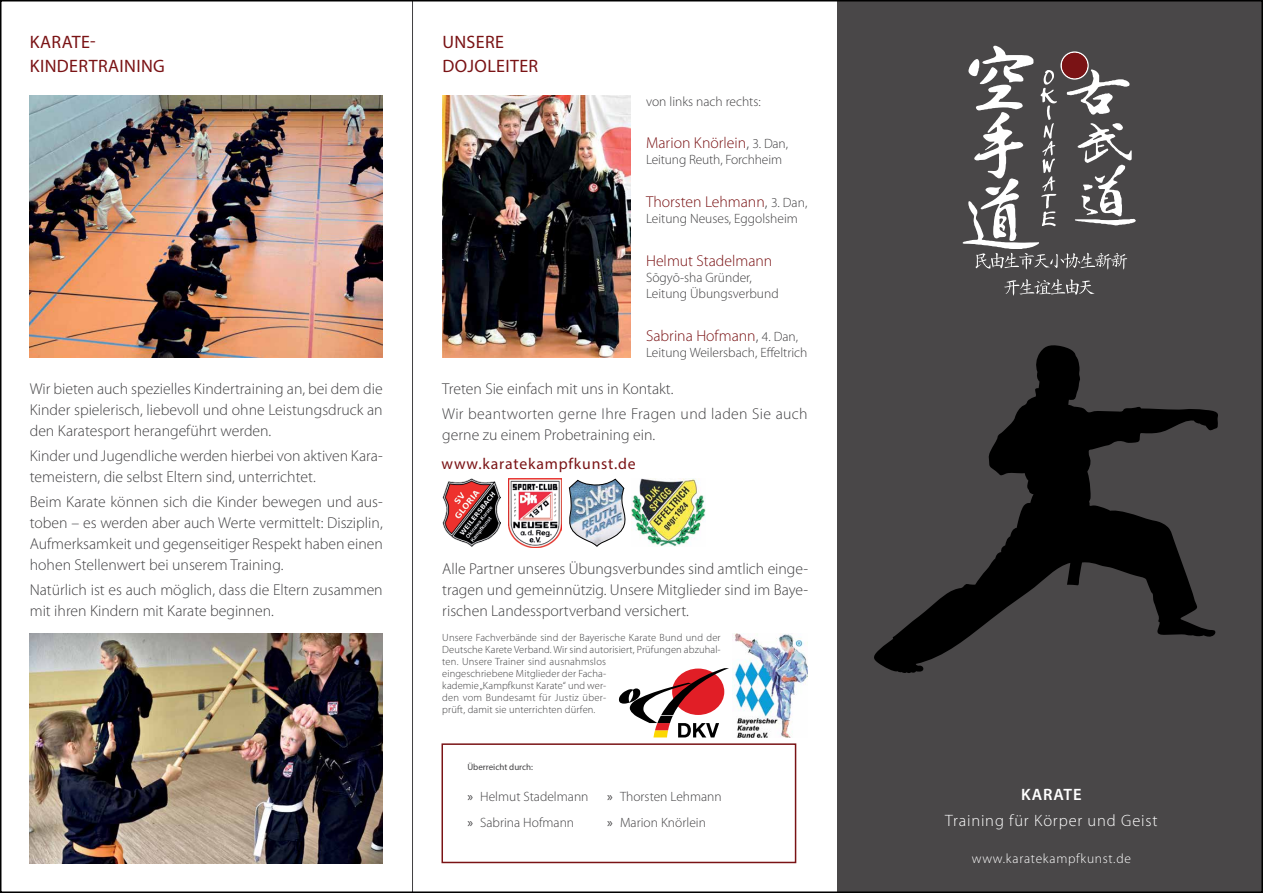
<style>
.page{position:relative;width:1263px;height:893px;background:#fff}
.page>*{position:absolute;margin:0;border:0;box-sizing:border-box;transform-origin:0 0}
.t1{font:18px/24px "Myriad Pro";letter-spacing:.02em;color:#7a1315}
.t2{font:300 16.5px "Myriad Pro";letter-spacing:.05em;color:#fff}
.t3{font:600 16.5px "Myriad Pro";letter-spacing:.05em;color:#fff}
.t4{font:300 15.75px/21px "Myriad Pro";color:#414042;text-align:justify}
.t5{font:300 15.75px "Myriad Pro";color:#7a1315}
.t6{font:300 15.75px/25.2px "Myriad Pro";letter-spacing:.02em;color:#414042}
.t7{font:15.75px "Myriad Pro";letter-spacing:.05em;color:#7a1315}
.t8{font:300 13.5px/25.5px "Myriad Pro";color:#414042}
.t9{font:300 13.5px "Myriad Pro";letter-spacing:.05em;color:#fff}
.t10{font:300 10.5px/12px "Myriad Pro";letter-spacing:.01em;color:#414042}
.t11{font:9px "Myriad Pro";color:#414042}
.s1{color:#414042}
.s2{font-size:13.5px;color:#414042}
.s3{font-weight:400}
</style>
<div class="page">
<div style="left:838px;top:0;width:425px;height:893px;background:#494748"></div>
<div style="left:441px;top:743px;width:355px;height:120px;background:#fff;border:2px solid #7a1315"></div>
<svg style="left:618px;top:668px;width:111px;height:69px"></svg>
<img style="left:733px;top:634px;width:75px;height:103px">
<img style="left:30px;top:95px;width:353px;height:262px">
<img style="left:30px;top:634px;width:353px;height:229px">
<img style="left:442px;top:95px;width:189px;height:262px">
<img style="left:442px;top:479px;width:59px;height:68px">
<img style="left:508px;top:479px;width:54px;height:68px">
<svg style="left:568px;top:479px;width:58px;height:68px"></svg>
<svg style="left:874px;top:345px;width:344px;height:328px"></svg>
<img style="left:631px;top:479px;width:75px;height:67px">
<svg style="left:962px;top:46px;width:174px;height:224px"></svg>
<svg style="left:1004px;top:279px;width:91px;height:17px"></svg>
<svg style="left:1060px;top:51px;width:29px;height:29px"></svg>
<div style="left:1062px;top:53px;width:25px;height:25px;background:#7a1315;border-radius:50%"></div>
<hr style="left:412px;top:0;width:1px;height:893px;background:#414042">
<p class="t1" style="left:30px;top:29px;width:136px">KARATE-<br>KINDERTRAINING</p>
<p class="t4" style="left:30px;top:378px;width:354px">Wir bieten auch spezielles Kindertraining an, bei dem die Kinder spielerisch, liebevoll und ohne Leistungsdruck an den Karatesport herangeführt werden.</p>
<p class="t4" style="left:30px;top:445px;width:354px">Kinder und Jugendliche werden hierbei von aktiven Kara&shy;temeistern, die selbst Eltern sind, unterrichtet.</p>
<p class="t4" style="left:30px;top:491px;width:355px">Beim Karate können sich die Kinder bewegen und aus&shy;toben – es werden aber auch Werte vermittelt: Disziplin, Aufmerksamkeit und gegenseitiger Respekt haben einen hohen Stellenwert bei unserem Training.</p>
<p class="t4" style="left:30px;top:579px;width:354px">Natürlich ist es auch möglich, dass die Eltern zusammen mit ihren Kindern mit Karate beginnen.</p>
<p class="t1" style="left:442px;top:29px;width:97px">UNSERE<br>DOJOLEITER</p>
<p class="t8" style="left:646px;top:88px;width:116px">von links nach rechts:</p>
<p class="t5" style="left:646px;top:133px;width:143px">Marion Knörlein<span class="s1">,</span> <span class="s2">3. Dan,</span></p>
<p class="t8" style="left:646px;top:147px;width:137px">Leitung Reuth, Forchheim</p>
<p class="t5" style="left:646px;top:192px;width:163px">Thorsten Lehmann<span class="s1">,</span> <span class="s2">3. Dan,</span></p>
<p class="t8" style="left:646px;top:206px;width:153px">Leitung Neuses, Eggolsheim</p>
<p class="t5" style="left:646px;top:251px;width:128px">Helmut Stadelmann</p>
<p class="t8" style="left:646px;top:269px;width:134px;line-height:16.4px">Sōgyō-sha Gründer,<br>Leitung Übungsverbund</p>
<p class="t5" style="left:646px;top:326px;width:154px">Sabrina Hofmann<span class="s1">,</span> <span class="s2">4. Dan,</span></p>
<p class="t8" style="left:646px;top:340px;width:163px">Leitung Weilersbach, Effeltrich</p>
<p class="t6" style="left:442px;top:376px;width:367px">Treten Sie einfach mit uns in Kontakt.<br>Wir beantworten gerne Ihre Fragen und laden Sie auch</p>
<p class="t4" style="left:442px;top:424px;width:215px">gerne zu einem Probetraining ein.</p>
<p class="t7" style="left:441px;top:454px;width:196px">www.karatekampfkunst.de</p>
<p class="t4" style="left:442px;top:558px;width:367px">Alle Partner unseres Übungsverbundes sind amtlich einge&shy;tragen und gemeinnützig. Unsere Mitglieder sind im Baye&shy;rischen Landessportverband versichert.</p>
<p class="t10" style="left:442px;top:632px;width:280px">Unsere Fachverbände sind der Bayerische Karate Bund und der Deutsche Karete Verband. Wir sind autorisiert, Prüfungen abzuhal&shy;ten. Unsere Trainer sind ausnahmslos<br>eingeschriebene Mitglieder der Facha-<br>kademie „Kampfkunst Karate“ und wer-<br>den vom Bundesamt für Justiz über-<br>prüft, damit sie unterrichten dürfen.</p>
<p class="t11" style="left:467px;top:762px;width:67px">Überreicht durch:</p>
<p class="t8" style="left:467px;top:784px;width:123px"><span class="s3">»</span> Helmut Stadelmann <span class="s3">»</span> Sabrina Hofmann</p>
<p class="t8" style="left:607px;top:784px;width:116px"><span class="s3">»</span> Thorsten Lehmann <span class="s3">»</span> Marion Knörlein</p>
<p class="t3" style="left:1021px;top:784px;width:62px">KARATE</p>
<p class="t2" style="left:945px;top:810px;width:214px">Training für Körper und Geist</p>
<p class="t9" style="left:972px;top:851px;width:161px">www.karatekampfkunst.de</p>
</div>
